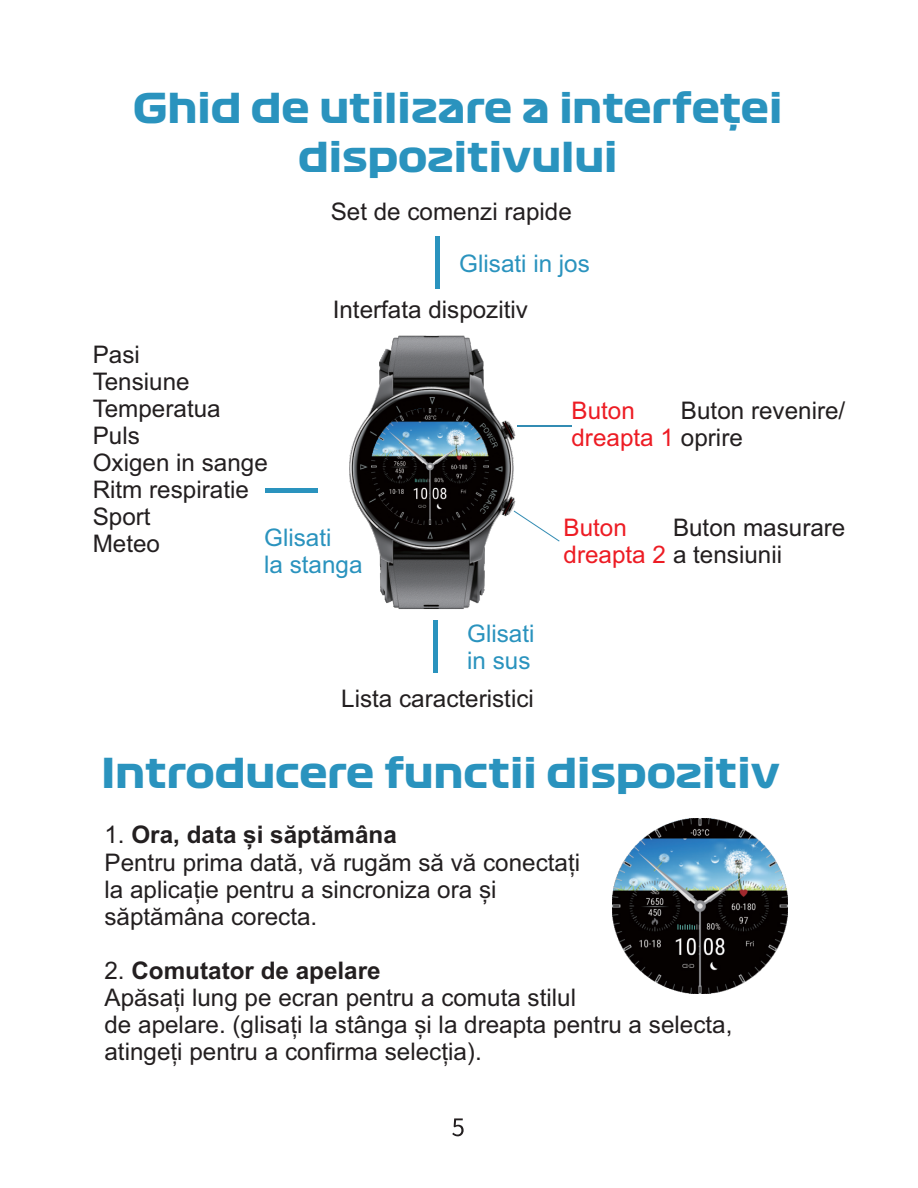
<style>
.page{position:relative;width:918px;height:1188px;background:#fff}
.page>*{position:absolute;margin:0;border:0;box-sizing:border-box;transform-origin:0 0}
.t1{font:40.35px/48.6px "Formula 1 Display Bold";color:#2a93be;text-align:center}
.t2{font:24.3px/27.2px "Arial";color:#231f20}
.t3{font:24.3px/27.2px "Arial";color:#ed1c24}
.t4{font:24.3px/27.2px "Arial";color:#2a93be}
.s1{color:#231f20}
.s2{font-weight:700}
</style>
<div class="page">
<svg style="left:452px;top:1118px;width:12px;height:18px"></svg>
<hr style="left:436px;top:236px;width:4px;height:52px;background:#2a93be">
<hr style="left:434px;top:621px;width:4px;height:52px;background:#2a93be">
<hr style="left:265px;top:488px;width:52px;height:4px;background:#2a93be">
<img style="left:292px;top:335px;width:280px;height:274px">
<img style="left:372px;top:408px;width:116px;height:116px">
<img style="left:612px;top:818px;width:176px;height:175px">
<h1 class="t1" style="left:133px;top:85px;width:651px">Ghid de utilizare a interfeței dispozitivului</h1>
<p class="t2" style="left:331px;top:200px;width:243px">Set de comenzi rapide</p>
<p class="t4" style="left:459px;top:253px;width:132px">Glisati in jos</p>
<p class="t2" style="left:333px;top:298px;width:197px">Interfata dispozitiv</p>
<p class="t2" style="left:93px;top:343px;width:177px">Pasi<br>Tensiune<br>Temperatua<br>Puls<br>Oxigen in sange<br>Ritm respiratie<br>Sport<br>Meteo</p>
<p class="t4" style="left:264px;top:526px;width:100px">Glisati<br>la stanga</p>
<p class="t4" style="left:467px;top:622px;width:69px">Glisati in sus</p>
<p class="t2" style="left:341px;top:687px;width:194px">Lista caracteristici</p>
<p class="t2" style="left:681px;top:400px;width:166px">Buton revenire/</p>
<p class="t3" style="left:572px;top:399px;width:173px">Buton<br>dreapta 1 <span class="s1">oprire</span></p>
<p class="t3" style="left:564px;top:516px;width:220px">Buton<br>dreapta 2 <span class="s1">a tensiunii</span></p>
<p class="t2" style="left:673px;top:516px;width:174px">Buton masurare</p>
<h1 class="t1" style="left:102px;top:750px;width:680px">Introducere functii dispozitiv</h1>
<p class="t2" style="left:105px;top:824px;width:477px">1. <span class="s2">Ora, data și săptămâna<br></span>Pentru prima dată, vă rugăm să vă conectați la aplicație pentru a sincroniza ora și săptămâna corecta.</p>
<p class="t2" style="left:105px;top:959px;width:629px">2. <span class="s2">Comutator de apelare<br></span>Apăsați lung pe ecran pentru a comuta stilul<br>de apelare. (glisați la stânga și la dreapta pentru a selecta, atingeți pentru a confirma selecția).</p>
</div>
